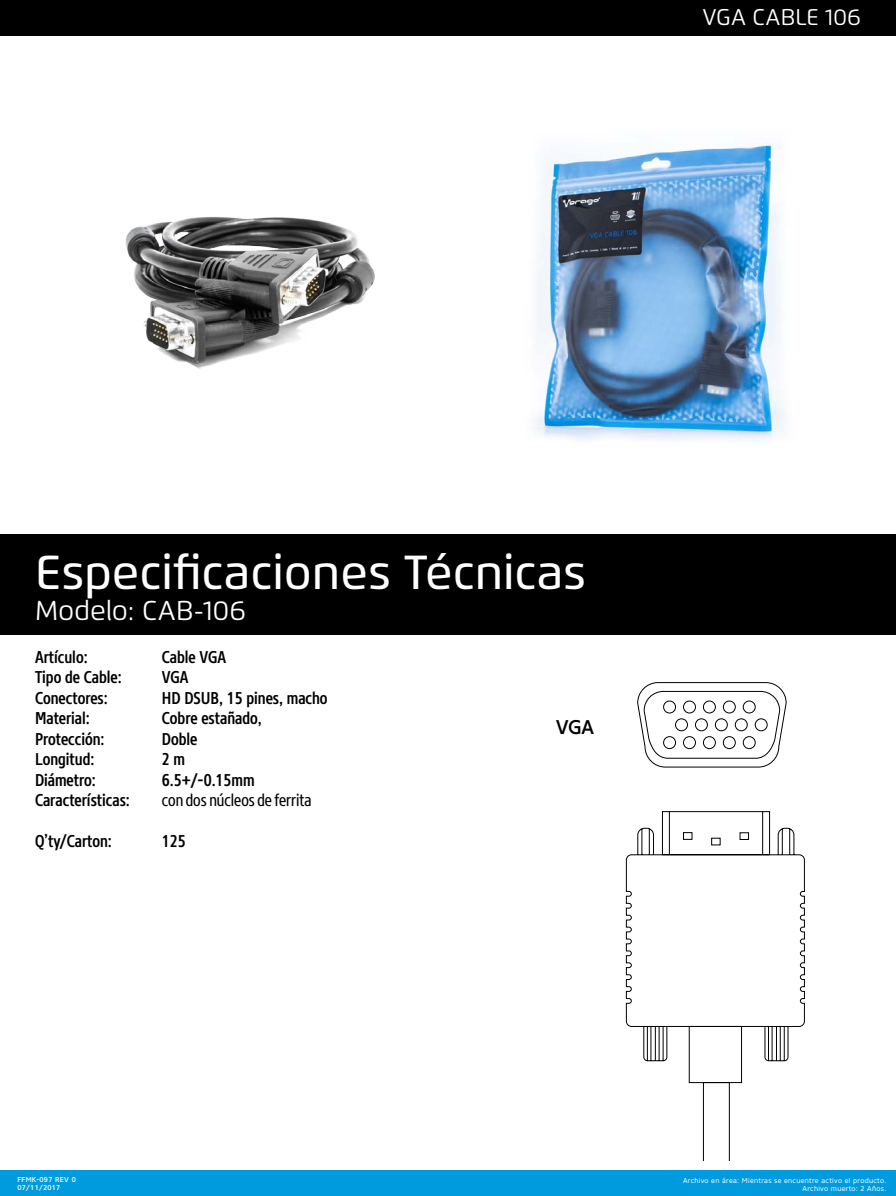
<style>
.page{position:relative;width:896px;height:1196px;background:#fff}
.page>*{position:absolute;margin:0;border:0;box-sizing:border-box;transform-origin:0 0}
.t1{font:500 47.69px "Flexo";color:#fff}
.t2{font:27.21px "Flexo";color:#fff}
.t3{font:22.75px "Flexo";color:#fff}
.t4{font:500 19.78px "Core Sans N55";color:#000;scale:.96 1}
.t5{font:500 17.06px "Core Sans N57 Cn";color:#000}
.t6{font:17.06px "Core Sans N47 Cn";color:#000}
.t7{font:7px/7.9px "Core Sans N45";letter-spacing:.04em;color:#fff;text-align:right}
.t8{font:500 7px/7.9px "Core Sans N55";letter-spacing:.04em;color:#fff}
</style>
<div class="page">
<div style="left:0;top:1170px;width:896px;height:25px;background:#009bde"></div>
<div style="left:0;top:534px;width:896px;height:100px;background:#000"></div>
<div style="left:0;top:0;width:896px;height:35px;background:#000"></div>
<img style="left:125px;top:217px;width:250px;height:152px">
<img style="left:534px;top:143px;width:252px;height:298px">
<svg style="left:637px;top:682px;width:150px;height:85px"></svg>
<div style="left:664px;top:701px;width:12px;height:12px;background:#fff;border-radius:50%"></div>
<div style="left:663px;top:700px;width:13px;height:13px;border:1px solid #000;border-radius:50%"></div>
<div style="left:743px;top:701px;width:12px;height:12px;background:#fff;border-radius:50%"></div>
<div style="left:743px;top:700px;width:13px;height:13px;border:1px solid #000;border-radius:50%"></div>
<div style="left:723px;top:701px;width:12px;height:12px;background:#fff;border-radius:50%"></div>
<div style="left:723px;top:700px;width:13px;height:13px;border:1px solid #000;border-radius:50%"></div>
<div style="left:703px;top:701px;width:12px;height:12px;background:#fff;border-radius:50%"></div>
<div style="left:703px;top:700px;width:13px;height:13px;border:1px solid #000;border-radius:50%"></div>
<div style="left:684px;top:701px;width:11px;height:12px;background:#fff;border-radius:50%"></div>
<div style="left:683px;top:700px;width:13px;height:13px;border:1px solid #000;border-radius:50%"></div>
<div style="left:664px;top:736px;width:12px;height:12px;background:#fff;border-radius:50%"></div>
<div style="left:663px;top:736px;width:13px;height:12px;border:1px solid #000;border-radius:50%"></div>
<div style="left:743px;top:736px;width:12px;height:12px;background:#fff;border-radius:50%"></div>
<div style="left:743px;top:736px;width:13px;height:12px;border:1px solid #000;border-radius:50%"></div>
<div style="left:723px;top:736px;width:12px;height:12px;background:#fff;border-radius:50%"></div>
<div style="left:723px;top:736px;width:13px;height:12px;border:1px solid #000;border-radius:50%"></div>
<div style="left:703px;top:736px;width:12px;height:12px;background:#fff;border-radius:50%"></div>
<div style="left:703px;top:736px;width:13px;height:12px;border:1px solid #000;border-radius:50%"></div>
<div style="left:684px;top:736px;width:11px;height:12px;background:#fff;border-radius:50%"></div>
<div style="left:683px;top:736px;width:13px;height:12px;border:1px solid #000;border-radius:50%"></div>
<div style="left:676px;top:718px;width:11px;height:12px;background:#fff;border-radius:50%"></div>
<div style="left:675px;top:718px;width:13px;height:13px;border:1px solid #000;border-radius:50%"></div>
<div style="left:755px;top:718px;width:12px;height:12px;background:#fff;border-radius:50%"></div>
<div style="left:755px;top:718px;width:13px;height:13px;border:1px solid #000;border-radius:50%"></div>
<div style="left:735px;top:718px;width:12px;height:12px;background:#fff;border-radius:50%"></div>
<div style="left:735px;top:718px;width:13px;height:13px;border:1px solid #000;border-radius:50%"></div>
<div style="left:715px;top:718px;width:12px;height:12px;background:#fff;border-radius:50%"></div>
<div style="left:715px;top:718px;width:13px;height:13px;border:1px solid #000;border-radius:50%"></div>
<div style="left:695px;top:718px;width:12px;height:12px;background:#fff;border-radius:50%"></div>
<div style="left:695px;top:718px;width:13px;height:13px;border:1px solid #000;border-radius:50%"></div>
<svg style="left:626px;top:811px;width:179px;height:272px"></svg>
<svg style="left:703px;top:1082px;width:27px;height:78px"></svg>
<h3 class="t3" style="left:702px;top:3px;width:160px">VGA CABLE 106</h3>
<h1 class="t1" style="left:35px;top:543px;width:553px">Especificaciones Técnicas</h1>
<h2 class="t2" style="left:35px;top:594px;width:212px">Modelo: CAB-106</h2>
<p class="t5" style="left:35px;top:646px;width:54px">Artículo:</p>
<p class="t5" style="left:162px;top:646px;width:66px">Cable VGA</p>
<p class="t5" style="left:35px;top:666px;width:88px">Tipo de Cable:</p>
<p class="t5" style="left:162px;top:666px;width:28px">VGA</p>
<p class="t5" style="left:35px;top:686px;width:74px">Conectores:</p>
<p class="t5" style="left:162px;top:686px;width:167px">HD DSUB, 15 pines, macho</p>
<p class="t5" style="left:35px;top:707px;width:56px">Material:</p>
<p class="t5" style="left:162px;top:707px;width:101px">Cobre estañado,</p>
<p class="t5" style="left:35px;top:727px;width:71px">Protección:</p>
<p class="t5" style="left:162px;top:727px;width:37px">Doble</p>
<p class="t5" style="left:35px;top:748px;width:61px">Longitud:</p>
<p class="t5" style="left:162px;top:748px;width:25px">2 m</p>
<p class="t5" style="left:35px;top:768px;width:62px">Diámetro:</p>
<p class="t5" style="left:162px;top:768px;width:94px">6.5+/-0.15mm</p>
<p class="t5" style="left:35px;top:789px;width:96px">Características:</p>
<p class="t6" style="left:162px;top:789px;width:151px">con dos núcleos de ferrita</p>
<p class="t5" style="left:35px;top:829px;width:78px">Q’ty/Carton:</p>
<p class="t5" style="left:162px;top:829px;width:25px">125</p>
<p class="t4" style="left:556px;top:714px;width:41px">VGA</p>
<p class="t8" style="left:18px;top:1175px;width:60px">FFMK-097 REV 0<br>07/11/2017</p>
<p class="t7" style="left:683px;top:1176px;width:205px">Archivo en área: Mientras se encuentre activo el producto.<br>Archivo muerto: 2 Años.</p>
</div>
